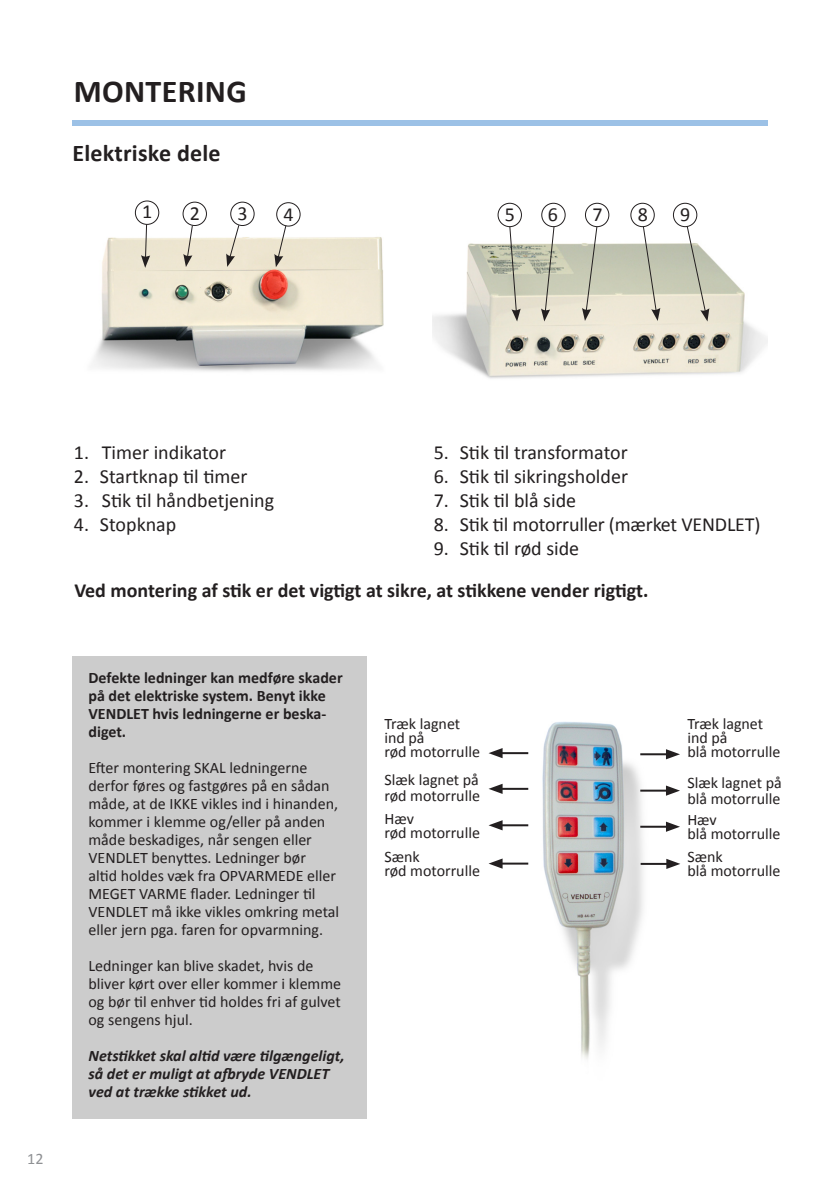
<style>
.page{position:relative;width:840px;height:1191px;background:#fff}
.page>*{position:absolute;margin:0;border:0;box-sizing:border-box;transform-origin:0 0}
.t1{font:700 32px "Calibri";letter-spacing:.01em;color:#231f20}
.t2{font:700 24px "Calibri";letter-spacing:.01em;color:#231f20}
.t3{font:20px "Calibri";color:#231f20}
.t4{font:700 20px "Calibri";color:#231f20}
.t5{font:16px/18px "Calibri";color:#231f20}
.t6{font:700 16px/18px "Calibri";color:#231f20}
.t7{font:italic 700 16px/18px "Calibri";color:#231f20}
.t8{font:16px "Calibri";color:#8f9194}
</style>
<div class="page">
<div style="left:72px;top:121px;width:695px;height:5px;background:#9cc1e6"></div>
<div style="left:72px;top:657px;width:294px;height:462px;background:#ccc"></div>
<img style="left:527px;top:721px;width:125px;height:338px">
<hr style="left:499px;top:862px;width:29px;height:2px;background:#231f20">
<svg style="left:488px;top:858px;width:14px;height:10px"></svg>
<hr style="left:499px;top:824px;width:29px;height:2px;background:#231f20">
<svg style="left:488px;top:820px;width:14px;height:10px"></svg>
<hr style="left:499px;top:788px;width:29px;height:2px;background:#231f20">
<svg style="left:488px;top:784px;width:14px;height:10px"></svg>
<hr style="left:499px;top:752px;width:29px;height:2px;background:#231f20">
<svg style="left:488px;top:748px;width:14px;height:10px"></svg>
<hr style="left:640px;top:863px;width:29px;height:2px;background:#231f20">
<svg style="left:666px;top:858px;width:14px;height:11px"></svg>
<hr style="left:640px;top:825px;width:28px;height:2px;background:#231f20">
<svg style="left:665px;top:821px;width:14px;height:11px"></svg>
<hr style="left:640px;top:789px;width:28px;height:2px;background:#231f20">
<svg style="left:665px;top:785px;width:14px;height:10px"></svg>
<hr style="left:640px;top:753px;width:28px;height:2px;background:#231f20">
<svg style="left:665px;top:749px;width:14px;height:10px"></svg>
<img style="left:93px;top:201px;width:291px;height:171px">
<img style="left:432px;top:202px;width:335px;height:177px">
<div style="left:135px;top:200px;width:24px;height:25px;border:1px solid #231f20;border-radius:50%"></div>
<div style="left:182px;top:202px;width:25px;height:24px;border:1px solid #231f20;border-radius:50%"></div>
<div style="left:230px;top:202px;width:24px;height:24px;border:1px solid #231f20;border-radius:50%"></div>
<div style="left:276px;top:202px;width:24px;height:25px;border:1px solid #231f20;border-radius:50%"></div>
<div style="left:497px;top:203px;width:24px;height:24px;border:1px solid #231f20;border-radius:50%"></div>
<div style="left:541px;top:203px;width:24px;height:24px;border:1px solid #231f20;border-radius:50%"></div>
<div style="left:584px;top:203px;width:25px;height:24px;border:1px solid #231f20;border-radius:50%"></div>
<div style="left:630px;top:203px;width:24px;height:24px;border:1px solid #231f20;border-radius:50%"></div>
<div style="left:672px;top:203px;width:25px;height:24px;border:1px solid #231f20;border-radius:50%"></div>
<svg style="left:141px;top:223px;width:9px;height:45px"></svg>
<svg style="left:183px;top:224px;width:10px;height:43px"></svg>
<svg style="left:226px;top:224px;width:14px;height:43px"></svg>
<svg style="left:274px;top:224px;width:13px;height:43px"></svg>
<svg style="left:508px;top:225px;width:12px;height:96px"></svg>
<svg style="left:540px;top:226px;width:14px;height:95px"></svg>
<svg style="left:581px;top:226px;width:16px;height:95px"></svg>
<svg style="left:642px;top:225px;width:18px;height:96px"></svg>
<svg style="left:685px;top:225px;width:24px;height:96px"></svg>
<p class="t1" style="left:74px;top:71px;width:174px">MONTERING</p>
<p class="t2" style="left:72px;top:138px;width:150px">Elektriske dele</p>
<p class="t3" style="left:142px;top:199px;width:12px">1</p>
<p class="t3" style="left:189px;top:200px;width:12px">2</p>
<p class="t3" style="left:237px;top:200px;width:12px">3</p>
<p class="t3" style="left:283px;top:201px;width:12px">4</p>
<p class="t3" style="left:504px;top:202px;width:12px">5</p>
<p class="t3" style="left:547px;top:202px;width:12px">6</p>
<p class="t3" style="left:592px;top:202px;width:12px">7</p>
<p class="t3" style="left:637px;top:202px;width:12px">8</p>
<p class="t3" style="left:679px;top:202px;width:12px">9</p>
<p class="t8" style="left:27px;top:1148px;width:18px">12</p>
<p class="t3" style="left:74px;top:439px;width:154px">1. Timer indikator</p>
<p class="t3" style="left:74px;top:463px;width:175px">2. Startknap til timer</p>
<p class="t3" style="left:74px;top:487px;width:202px">3. Stik til håndbetjening</p>
<p class="t3" style="left:74px;top:511px;width:104px">4. Stopknap</p>
<p class="t3" style="left:433px;top:439px;width:195px">5. Stik til transformator</p>
<p class="t3" style="left:433px;top:463px;width:196px">6. Stik til sikringsholder</p>
<p class="t3" style="left:433px;top:487px;width:144px">7. Stik til blå side</p>
<p class="t3" style="left:433px;top:511px;width:328px">8. Stik til motorruller (mærket VENDLET)</p>
<p class="t3" style="left:433px;top:535px;width:147px">9. Stik til rød side</p>
<p class="t4" style="left:74px;top:577px;width:575px">Ved montering af stik er det vigtigt at sikre, at stikkene vender rigtigt.</p>
<p class="t6" style="left:88px;top:668px;width:255px">Defekte ledninger kan medføre skader på det elektriske system. Benyt ikke<br>VENDLET hvis ledningerne er beska&shy;diget.</p>
<p class="t5" style="left:88px;top:759px;width:252px">Efter montering SKAL ledningerne derfor føres og fastgøres på en sådan måde, at de IKKE vikles ind i hinanden, kommer i klemme og/eller på anden måde beskadiges, når sengen eller VENDLET benyttes. Ledninger bør<br>altid holdes væk fra OPVARMEDE eller MEGET VARME flader. Ledninger til VENDLET må ikke vikles omkring metal eller jern pga. faren for opvarmning.</p>
<p class="t5" style="left:88px;top:957px;width:254px">Ledninger kan blive skadet, hvis de bliver kørt over eller kommer i klemme og bør til enhver tid holdes fri af gulvet og sengens hjul.</p>
<p class="t7" style="left:88px;top:1046px;width:257px">Netstikket skal altid være tilgængeligt, så det er muligt at afbryde VENDLET ved at trække stikket ud.</p>
<p class="t5" style="left:384px;top:714px;width:77px">Træk lagnet</p>
<p class="t5" style="left:384px;top:728px;width:42px">ind på</p>
<p class="t5" style="left:384px;top:742px;width:97px">rød motorrulle</p>
<p class="t5" style="left:384px;top:771px;width:97px;line-height:16px">Slæk lagnet på rød motorrulle</p>
<p class="t5" style="left:384px;top:809px;width:31px">Hæv</p>
<p class="t5" style="left:384px;top:823px;width:97px">rød motorrulle</p>
<p class="t5" style="left:384px;top:848px;width:37px">Sænk</p>
<p class="t5" style="left:384px;top:862px;width:97px">rød motorrulle</p>
<p class="t5" style="left:687px;top:716px;width:77px;line-height:14px">Træk lagnet ind på</p>
<p class="t5" style="left:687px;top:742px;width:95px">blå motorrulle</p>
<p class="t5" style="left:687px;top:773px;width:96px">Slæk lagnet på</p>
<p class="t5" style="left:687px;top:789px;width:95px">blå motorrulle</p>
<p class="t5" style="left:687px;top:811px;width:31px">Hæv</p>
<p class="t5" style="left:687px;top:825px;width:95px">blå motorrulle</p>
<p class="t5" style="left:687px;top:848px;width:37px">Sænk</p>
<p class="t5" style="left:687px;top:862px;width:95px">blå motorrulle</p>
</div>
